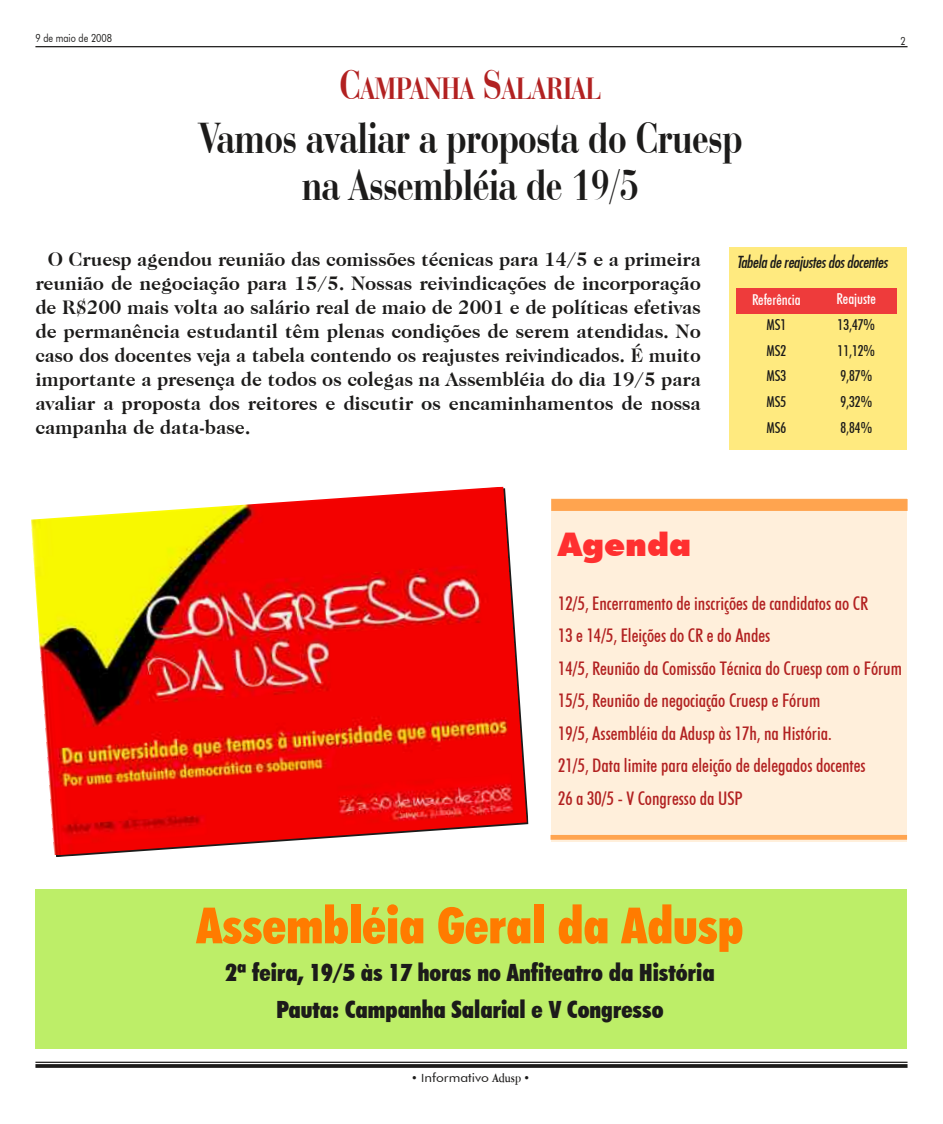
<style>
.page{position:relative;width:943px;height:1124px;background:#fff}
.page>*{position:absolute;margin:0;border:0;box-sizing:border-box;transform-origin:0 0}
.t1{font:900 condensed 50px "Futura BT";color:#ff7b00}
.t2{font:700 45px/46.9px "Bauer Bodoni BT";color:#1c1b1a;text-align:center;scale:.8 1}
.t3{font:900 32.5px "Futura BT";color:#ff3030}
.t4{font:700 31.88px "Bauer Bodoni BT";color:#b22121;scale:.8 1}
.t5{font:900 condensed 23.75px/37.5px "Futura BT";color:#1c1b1a;text-align:center}
.t6{font:700 20px/24px "Caslon 224 IT Cby BT";letter-spacing:-.01em;color:#1c1b1a;text-align:justify}
.t7{font:500 condensed 18.75px/32.5px "Futura BT";color:#b22121}
.t8{font:italic 16.25px "Futura Md Cn";letter-spacing:-.02em;color:#1c1b1a}
.t9{font:500 condensed 15px "Futura BT";color:#1c1b1a}
.t10{font:500 condensed 15px "Futura BT";color:#fff}
.t11{font:12.5px "Futura BT";color:#1c1b1a;scale:1.1 1}
.t12{font:11.25px "Futura BT";color:#1c1b1a;scale:.8 1}
.s1{font-size:42.5px}
.s2{font-size:11.25px}
.s3{font-family:"American Garamond BT";font-weight:700;font-size:13.75px}
</style>
<div class="page">
<hr style="left:35px;top:46px;width:872px;height:1px;background:#1c1b1a">
<hr style="left:35px;top:1061px;width:872px;height:1px;background:#1c1b1a">
<svg style="left:35px;top:1064px;width:872px;height:3px;background:#242322"></svg>
<div style="left:729px;top:247px;width:178px;height:203px;background:#ffea7f"></div>
<div style="left:551px;top:498px;width:356px;height:343px;background:#ffefdb"></div>
<div style="left:550px;top:834px;width:357px;height:5px;background:#ffa44f"></div>
<div style="left:35px;top:888px;width:871px;height:160px;background:#bdee68"></div>
<img style="left:31px;top:486px;width:495px;height:368px">
<div style="left:551px;top:499px;width:356px;height:12px;background:#ffa44f"></div>
<div style="left:736px;top:288px;width:80px;height:26px;background:#ee3b3b"></div>
<div style="left:816px;top:288px;width:80px;height:26px;background:#ee3b3b"></div>
<p class="t12" style="left:35px;top:31px;width:97px">9 de maio de 2008</p>
<p class="t12" style="left:900px;top:34px;width:8px">2</p>
<h3 class="t4" style="left:340px;top:69px;width:328px"><span class="s1">C</span>AMPANHA <span class="s1">S</span>ALARIAL</h3>
<h2 class="t2" style="left:199px;top:114px;width:680px">Vamos avaliar a proposta do Cruesp na Assembléia de 19/5</h2>
<p class="t6" style="left:35px;top:247px;width:667px;text-indent:12px">O Cruesp agendou reunião das comissões técnicas para 14/5 e a primeira reunião de negociação para 15/5. Nossas reivindicações de incorporação de R$200 mais volta ao salário real de maio de 2001 e de políticas efetivas de permanência estudantil têm plenas condições de serem atendidas. No caso dos docentes veja a tabela contendo os reajustes reivindicados. É muito importante a presença de todos os colegas na Assembléia do dia 19/5 para avaliar a proposta dos reitores e discutir os encaminhamentos de nossa campanha de data-base.</p>
<p class="t8" style="left:736px;top:253px;width:152px">Tabela de reajustes dos docentes</p>
<p class="t10" style="left:752px;top:290px;width:50px">Referência</p>
<p class="t10" style="left:836px;top:290px;width:41px">Reajuste</p>
<p class="t9" style="left:766px;top:316px;width:21px">MS1</p>
<p class="t9" style="left:837px;top:316px;width:39px">13,47%</p>
<p class="t9" style="left:766px;top:341px;width:21px">MS2</p>
<p class="t9" style="left:837px;top:341px;width:39px">11,12%</p>
<p class="t9" style="left:766px;top:367px;width:21px">MS3</p>
<p class="t9" style="left:840px;top:367px;width:33px">9,87%</p>
<p class="t9" style="left:766px;top:393px;width:21px">MS5</p>
<p class="t9" style="left:840px;top:393px;width:33px">9,32%</p>
<p class="t9" style="left:766px;top:419px;width:21px">MS6</p>
<p class="t9" style="left:840px;top:419px;width:33px">8,84%</p>
<h3 class="t3" style="left:558px;top:525px;width:134px">Agenda</h3>
<p class="t7" style="left:558px;top:587px;width:345px">12/5, Encerramento de inscrições de candidatos ao CR<br>13 e 14/5, Eleições do CR e do Andes<br>14/5, Reunião da Comissão Técnica do Cruesp com o Fórum 15/5, Reunião de negociação Cruesp e Fórum<br>19/5, Assembléia da Adusp às 17h, na História.<br>21/5, Data limite para eleição de delegados docentes<br>26 a 30/5 - V Congresso da USP</p>
<h1 class="t1" style="left:196px;top:896px;width:548px">Assembléia Geral da Adusp</h1>
<p class="t5" style="left:225px;top:953px;width:490px">2ª feira, 19/5 às 17 horas no Anfiteatro da História<br>Pauta: Campanha Salarial e V Congresso</p>
<p class="t11" style="left:411px;top:1070px;width:110px"><span class="s2">• I</span>nformativo <span class="s3">Adusp</span> <span class="s2">•</span></p>
</div>
